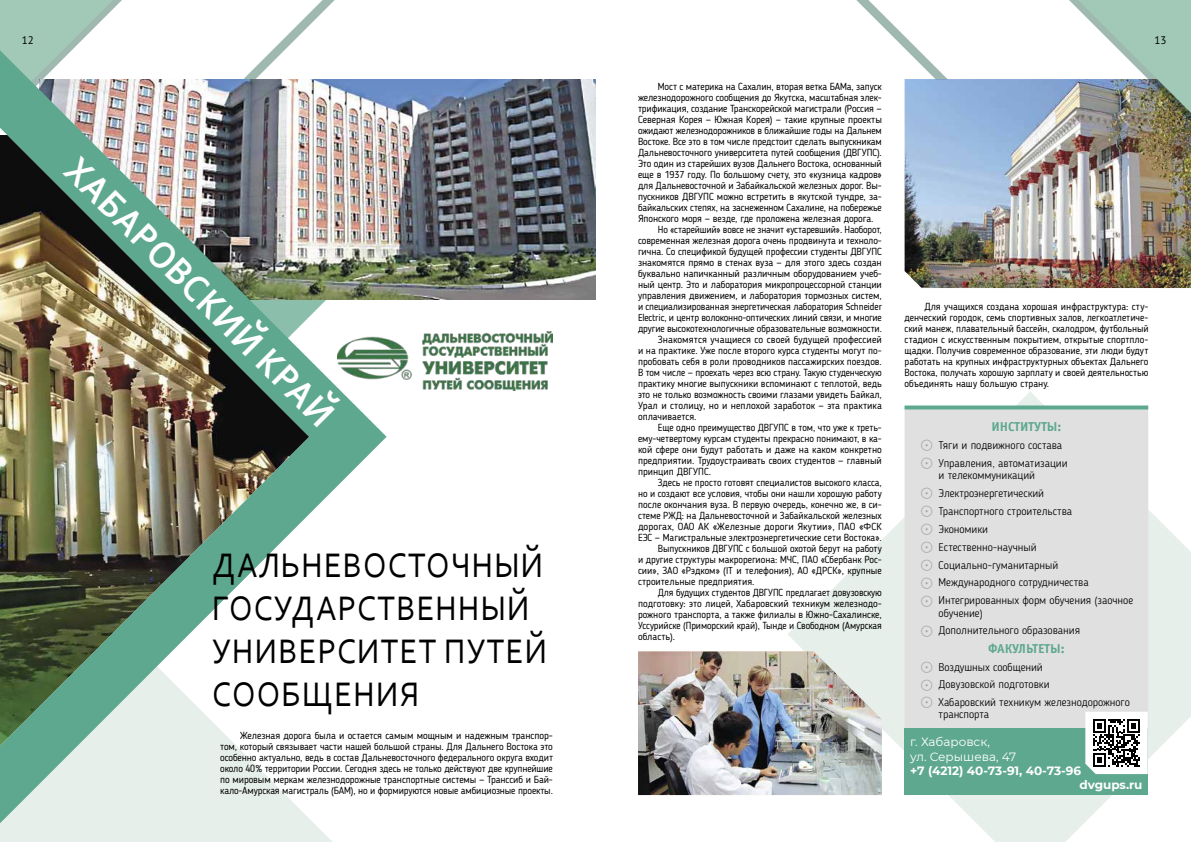
<style>
.page{position:relative;width:1191px;height:842px;background:#fff}
.page>*{position:absolute;margin:0;border:0;box-sizing:border-box;transform-origin:0 0}
.t1{font:700 39px "Corbel";color:#fff;scale:.9 1}
.t2{font:35.6px/43.1px "Corbel";letter-spacing:.04em;color:#000;scale:.9 1}
.t3{font:16px "MS UI Gothic";color:#aaa}
.t4{font:700 13px "Officina Sans C";color:#5ea890}
.t5{font:700 12px/14.4px "Montserrat";color:#fff}
.t6{font:12px/14.4px "Montserrat";color:#fff}
.t7{font:300 11px/17.9px "Blogger Sans";color:#000}
.t8{font:11px "PT Sans Pro";color:#000}
.t9{font:10px/11px "Blogger Sans";letter-spacing:-.01em;color:#000;text-align:justify}
.t10{font:10px "Blogger Sans";letter-spacing:.01em;color:#000}
.s1{font-family:"MS UI Gothic";font-weight:400;font-size:16px;color:#aaa}
</style>
<div class="page">
<div style="left:0;top:823px;width:332px;height:19px;background:#e6efea"></div>
<img style="left:386px;top:331px;width:167px;height:59px">
<img style="left:904px;top:136px;width:287px;height:152px">
<svg style="left:788px;top:392px;width:403px;height:450px"></svg>
<div style="left:904px;top:409px;width:244px;height:320px;background:#e0e0e0"></div>
<svg style="left:904px;top:405px;width:244px;height:4px"></svg>
<div style="left:904px;top:729px;width:244px;height:66px;background:#5ea890"></div>
<img style="left:638px;top:651px;width:244px;height:144px">
<svg style="left:0;top:0;width:335px;height:50px"></svg>
<svg style="left:856px;top:0;width:335px;height:136px"></svg>
<img style="left:386px;top:79px;width:209px;height:221px">
<img style="left:0;top:50px;width:386px;height:773px">
<img style="left:0;top:135px;width:309px;height:611px">
<svg style="left:1085px;top:712px;width:62px;height:62px"></svg>
<p class="t8" style="left:22px;top:33px;width:13px">12</p>
<p class="t8" style="left:1154px;top:33px;width:13px">13</p>
<h1 class="t1" style="left:88px;top:146px;width:404px;rotate:45deg">ХАБАРОВСКИЙ КРАЙ</h1>
<h2 class="t2" style="left:212px;top:543px;width:374px">ДАЛЬНЕВОСТОЧНЫЙ<br>ГОСУДАРСТВЕННЫЙ<br>УНИВЕРСИТЕТ ПУТЕЙ<br>СООБЩЕНИЯ</h2>
<p class="t9" style="left:220px;top:730px;width:334px;text-indent:20px">Железная дорога была и остается самым мощным и надежным транспор&shy;том, который связывает части нашей большой страны. Для Дальнего Востока это особенно актуально, ведь в состав Дальневосточного федерального округа входит около 40% территории России. Сегодня здесь не только действуют две крупнейшие по мировым меркам железнодорожные транспортные системы — Транссиб и Бай&shy;кало-Амурская магистраль (БАМ), но и формируются новые амбициозные проекты.</p>
<p class="t9" style="left:658px;top:81px;width:225px">Мост c материка на Сахалин, вторая ветка БАМа, запуск</p>
<p class="t9" style="left:638px;top:92px;width:245px">железнодорожного сообщения до Якутска, масштабная элек-</p>
<p class="t9" style="left:638px;top:103px;width:245px">трификация, создание Транскорейской магистрали (Россия —</p>
<p class="t9" style="left:638px;top:114px;width:245px">Северная Корея — Южная Корея) — такие крупные проекты</p>
<p class="t9" style="left:638px;top:125px;width:245px">ожидают железнодорожников в ближайшие годы на Дальнем</p>
<p class="t9" style="left:638px;top:136px;width:245px">Востоке. Все это в том числе предстоит сделать выпускникам</p>
<p class="t9" style="left:638px;top:147px;width:245px">Дальневосточного университета путей сообщения (ДВГУПС).</p>
<p class="t9" style="left:638px;top:158px;width:245px">Это один из старейших вузов Дальнего Востока, основанный</p>
<p class="t9" style="left:638px;top:169px;width:245px">еще в 1937 году. По большому счету, это «кузница кадров»</p>
<p class="t9" style="left:638px;top:180px;width:245px">для Дальневосточной и Забайкальской железных дорог. Вы-</p>
<p class="t9" style="left:638px;top:191px;width:245px">пускников ДВГУПС можно встретить в якутской тундре, за-</p>
<p class="t9" style="left:638px;top:202px;width:245px">байкальских степях, на заснеженном Сахалине, на побережье</p>
<p class="t9" style="left:638px;top:213px;width:237px">Японского моря — везде, где проложена железная дорога.</p>
<p class="t9" style="left:658px;top:224px;width:225px">Но «старейший» вовсе не значит «устаревший». Наоборот,</p>
<p class="t9" style="left:638px;top:235px;width:245px">современная железная дорога очень продвинута и техноло-</p>
<p class="t9" style="left:638px;top:246px;width:245px">гична. Со спецификой будущей профессии студенты ДВГУПС</p>
<p class="t9" style="left:638px;top:257px;width:245px">знакомятся прямо в стенах вуза — для этого здесь создан</p>
<p class="t9" style="left:638px;top:268px;width:245px">буквально напичканный различным оборудованием учеб-</p>
<p class="t9" style="left:638px;top:279px;width:245px">ный центр. Это и лаборатория микропроцессорной станции</p>
<p class="t9" style="left:638px;top:290px;width:245px">управления движением, и лаборатория тормозных систем,</p>
<p class="t9" style="left:638px;top:301px;width:245px">и специализированная энергетическая лаборатория Schneider</p>
<p class="t9" style="left:638px;top:312px;width:245px">Electric, и центр волоконно-оптических линий связи, и многие</p>
<p class="t9" style="left:638px;top:323px;width:245px">другие высокотехнологичные образовательные возможности.</p>
<p class="t9" style="left:658px;top:334px;width:225px">Знакомятся учащиеся со своей будущей профессией</p>
<p class="t9" style="left:638px;top:345px;width:245px">и на практике. Уже после второго курса студенты могут по-</p>
<p class="t9" style="left:638px;top:356px;width:245px">пробовать себя в роли проводников пассажирских поездов.</p>
<p class="t9" style="left:638px;top:367px;width:245px">В том числе — проехать через всю страну. Такую студенческую</p>
<p class="t9" style="left:638px;top:378px;width:245px">практику многие выпускники вспоминают с теплотой, ведь</p>
<p class="t9" style="left:638px;top:389px;width:245px">это не только возможность своими глазами увидеть Байкал,</p>
<p class="t9" style="left:638px;top:400px;width:245px">Урал и столицу, но и неплохой заработок — эта практика</p>
<p class="t9" style="left:638px;top:411px;width:60px">оплачивается.</p>
<p class="t9" style="left:658px;top:422px;width:225px">Еще одно преимущество ДВГУПС в том, что уже к треть-</p>
<p class="t9" style="left:638px;top:433px;width:245px">ему-четвертому курсам студенты прекрасно понимают, в ка-</p>
<p class="t9" style="left:638px;top:444px;width:245px">кой сфере они будут работать и даже на каком конкретно</p>
<p class="t9" style="left:638px;top:455px;width:245px">предприятии. Трудоустраивать своих студентов — главный</p>
<p class="t9" style="left:638px;top:466px;width:75px">принцип ДВГУПС.</p>
<p class="t9" style="left:658px;top:477px;width:225px">Здесь не просто готовят специалистов высокого класса,</p>
<p class="t9" style="left:638px;top:488px;width:245px">но и создают все условия, чтобы они нашли хорошую работу</p>
<p class="t9" style="left:638px;top:499px;width:245px">после окончания вуза. В первую очередь, конечно же, в си-</p>
<p class="t9" style="left:638px;top:510px;width:245px">стеме РЖД: на Дальневосточной и Забайкальской железных</p>
<p class="t10" style="left:638px;top:521px;width:245px">дорогах, ОАО АК «Железные дороги Якутии», ПАО «ФСК</p>
<p class="t9" style="left:638px;top:532px;width:245px">ЕЭС — Магистральные электроэнергетические сети Востока».</p>
<p class="t9" style="left:658px;top:543px;width:225px">Выпускников ДВГУПС с большой охотой берут на работу</p>
<p class="t9" style="left:638px;top:554px;width:245px">и другие структуры макрорегиона: МЧС, ПАО «Сбербанк Рос-</p>
<p class="t9" style="left:638px;top:565px;width:245px">сии», ЗАО «Рэдком» (IT и телефония), АО «ДРСК», крупные</p>
<p class="t9" style="left:638px;top:576px;width:118px">строительные предприятия.</p>
<p class="t9" style="left:658px;top:587px;width:225px">Для будущих студентов ДВГУПС предлагает довузовскую</p>
<p class="t9" style="left:638px;top:598px;width:245px">подготовку: это лицей, Хабаровский техникум железнодо-</p>
<p class="t9" style="left:638px;top:609px;width:245px">рожного транспорта, а также филиалы в Южно-Сахалинске,</p>
<p class="t9" style="left:638px;top:620px;width:245px">Уссурийске (Приморский край), Тынде и Свободном (Амурская</p>
<p class="t9" style="left:638px;top:631px;width:39px">область).</p>
<p class="t9" style="left:904px;top:301px;width:245px;text-indent:20px">Для учащихся создана хорошая инфраструктура: сту&shy;денческий городок, семь спортивных залов, легкоатлетиче&shy;ский манеж, плавательный бассейн, скалодром, футбольный стадион с искусственным покрытием, открытые спортпло&shy;щадки. Получив современное образование, эти люди будут работать на крупных инфраструктурных объектах Дальнего Востока, получать хорошую зарплату и своей деятельностью объединять нашу большую страну.</p>
<h3 class="t4" style="left:991px;top:419px;width:71px">ИНСТИТУТЫ:</h3>
<p class="t7" style="left:918px;top:436px;width:150px"><span class="s1">ۿ</span> Тяги и подвижного состава <span class="s1">ۿ</span> Управления, автоматизации</p>
<p class="t7" style="left:938px;top:466px;width:107px">и телекоммуникаций<br>Электроэнергетический</p>
<h3 class="t3" style="left:918px;top:485px;width:17px">ۿ</h3>
<p class="t7" style="left:938px;top:502px;width:135px;text-indent:-20px"><span class="s1">ۿ</span> Транспортного строительства<br>Экономики</p>
<h3 class="t3" style="left:918px;top:521px;width:17px">ۿ</h3>
<p class="t7" style="left:918px;top:538px;width:216px"><span class="s1">ۿ</span> Естественно-научный<br><span class="s1">ۿ</span> Социально-гуманитарный<br><span class="s1">ۿ</span> Международного сотрудничества<br><span class="s1">ۿ</span> Интегрированных форм обучения (заочное</p>
<p class="t7" style="left:918px;top:604px;width:163px;text-indent:20px">обучение)<br><span class="s1">ۿ</span> Дополнительного образования</p>
<h3 class="t4" style="left:988px;top:641px;width:78px">ФАКУЛЬТЕТЫ:</h3>
<p class="t7" style="left:918px;top:658px;width:213px"><span class="s1">ۿ</span> Воздушных сообщений<br><span class="s1">ۿ</span> Довузовской подготовки<br><span class="s1">ۿ</span> Хабаровский техникум железнодорожного</p>
<p class="t7" style="left:938px;top:706px;width:52px">транспорта</p>
<p class="t6" style="left:910px;top:734px;width:108px">г. Хабаровск,<br>ул. Серышева, 47</p>
<p class="t5" style="left:1079px;top:763px;width:65px;text-indent:-169px">+7 (4212) 40-73-91, 40-73-96 dvgups.ru</p>
</div>
